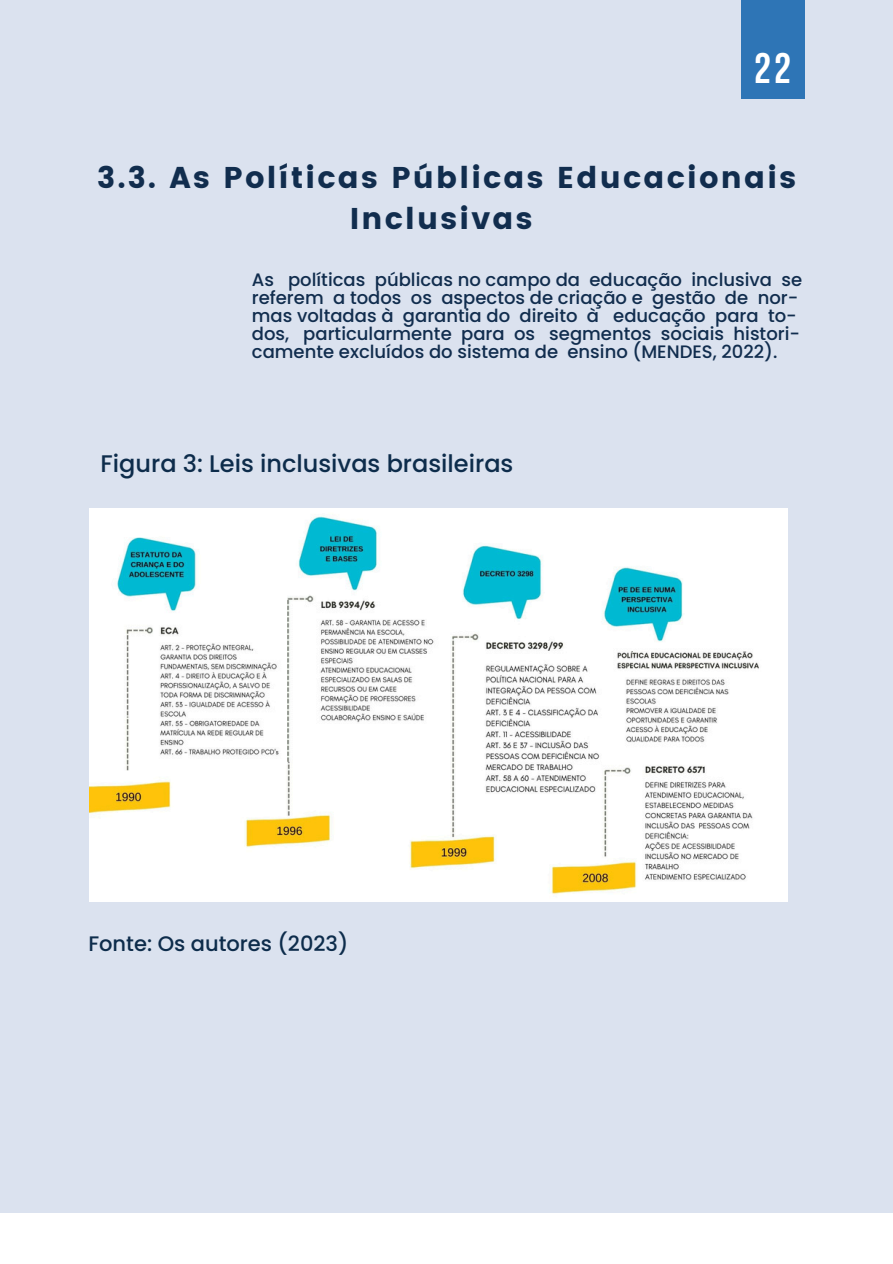
<style>
.page{position:relative;width:893px;height:1264px;background:#fff}
.page>*{position:absolute;margin:0;border:0;box-sizing:border-box;transform-origin:0 0}
.t1{font:700 42.6px "Bebas Neue";color:#fff}
.t2{font:30px/41.7px "Poppins";letter-spacing:.075em;color:#112d4e;text-align:center}
.t3{font:500 24px "Poppins";color:#0d2c4b}
.t4{font:500 21px "Poppins";color:#0d2c4b}
.t5{font:500 18px "Poppins";color:#112d4e}
</style>
<div class="page">
<div style="left:0;top:0;width:892px;height:1212px;background:#dbe2ef"></div>
<div style="left:740px;top:0;width:64px;height:98px;background:#2e75b6"></div>
<img style="left:89px;top:508px;width:698px;height:393px">
<p class="t1" style="left:754px;top:51px;width:38px">22</p>
<p class="t2" style="left:97px;top:156px;width:700px">3.3. As Políticas Públicas Educacionais<br>Inclusivas</p>
<p class="t5" style="left:252px;top:266px;width:552px">As políticas públicas no campo da educação inclusiva se</p>
<p class="t5" style="left:252px;top:284px;width:548px">referem a todos os aspectos de criação e gestão de nor-</p>
<p class="t5" style="left:252px;top:302px;width:546px">mas voltadas à garantia do direito à educação para to-</p>
<p class="t5" style="left:252px;top:320px;width:549px">dos, particularmente para os segmentos sociais histori-</p>
<p class="t5" style="left:252px;top:338px;width:527px">camente excluídos do sistema de ensino (MENDES, 2022).</p>
<h3 class="t3" style="left:101px;top:446px;width:414px">Figura 3: Leis inclusivas brasileiras</h3>
<p class="t4" style="left:88px;top:928px;width:261px">Fonte: Os autores (2023)</p>
</div>
